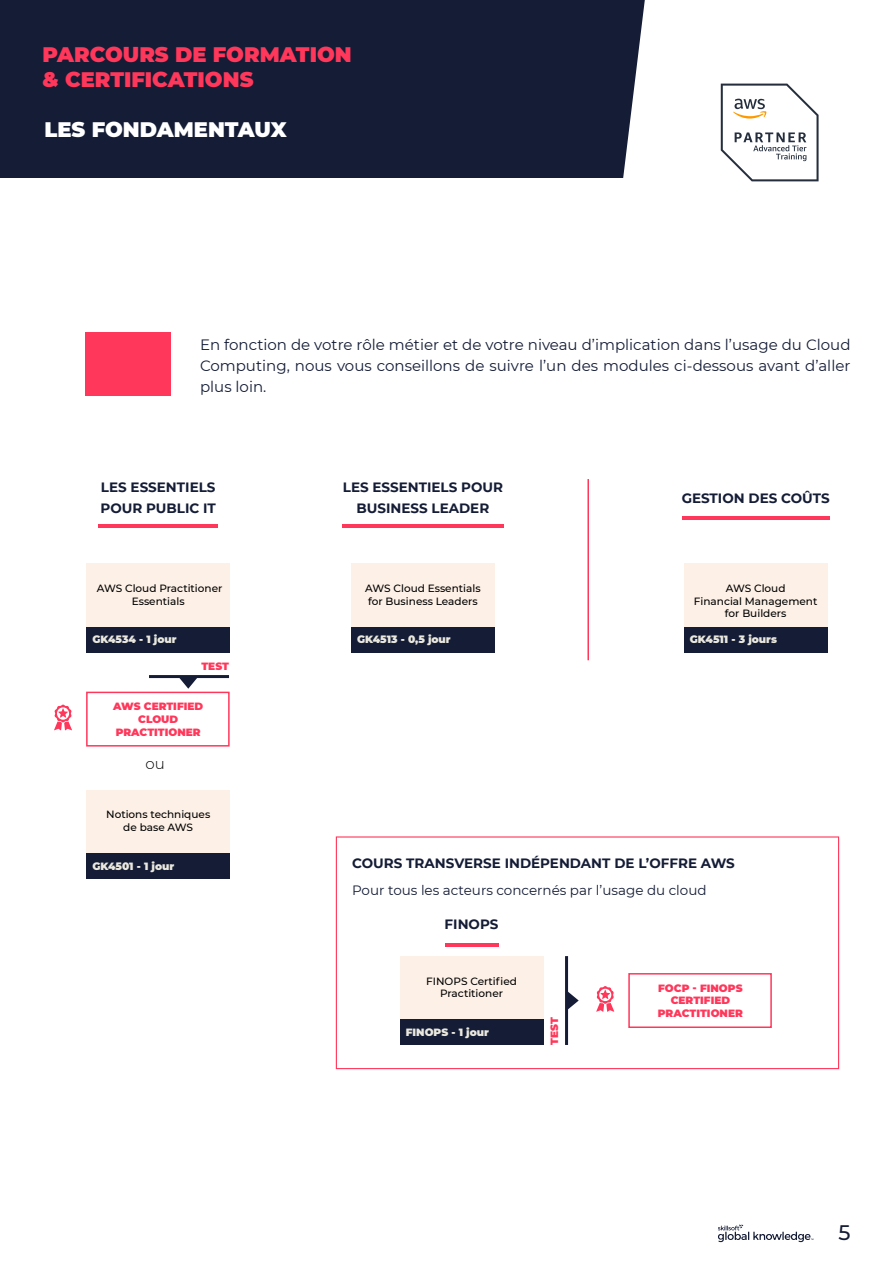
<style>
.page{position:relative;width:893px;height:1263px;background:#fff}
.page>*{position:absolute;margin:0;border:0;box-sizing:border-box;transform-origin:0 0}
.t1{font:900 21px/25.2px "Montserrat";color:#ff375a}
.t2{font:900 21px "Montserrat";color:#fff}
.t3{font:500 21px "Montserrat";color:#141c36}
.t4{font:15px/21px "Montserrat";color:#141c36;text-align:justify}
.t5{font:300 15px "Montserrat";color:#000}
.t6{font:700 13.5px/21px "Montserrat";color:#141c36}
.t7{font:13.5px "Montserrat";color:#141c36}
.t8{font:500 10.5px/12.6px "Montserrat";color:#000;text-align:center}
.t9{font:900 10.5px/12.6px "Montserrat";color:#ff375a;text-align:center}
.t10{font:900 10.5px "Montserrat";color:#eae8de}
</style>
<div class="page">
<svg style="left:718px;top:1224px;width:95px;height:18px"></svg>
<div style="left:0;top:0;width:645px;height:178px;background:#141c36"></div>
<div style="left:85px;top:332px;width:85px;height:64px;background:#ff375a"></div>
<svg style="left:721px;top:84px;width:98px;height:97px"></svg>
<div style="left:86px;top:563px;width:144px;height:64px;background:#fdf0e6"></div>
<div style="left:86px;top:627px;width:144px;height:25px;background:#141c36"></div>
<hr style="left:99px;top:524px;width:119px;height:4px;background:#ff375a">
<div style="left:86px;top:692px;width:144px;height:54px;border:2px solid #ff375a"></div>
<svg style="left:54px;top:704px;width:18px;height:26px"></svg>
<hr style="left:149px;top:675px;width:80px;height:3px;background:#141c36">
<svg style="left:178px;top:678px;width:20px;height:11px"></svg>
<div style="left:86px;top:790px;width:144px;height:63px;background:#fdf0e6"></div>
<div style="left:86px;top:853px;width:144px;height:25px;background:#141c36"></div>
<div style="left:336px;top:836px;width:503px;height:233px;border:1px solid #ff375a"></div>
<div style="left:400px;top:956px;width:143px;height:64px;background:#fdf0e6"></div>
<div style="left:400px;top:1020px;width:143px;height:25px;background:#141c36"></div>
<svg style="left:445px;top:943px;width:53px;height:3px"></svg>
<div style="left:628px;top:973px;width:144px;height:55px;border:2px solid #ff375a"></div>
<svg style="left:596px;top:986px;width:18px;height:26px"></svg>
<hr style="left:565px;top:956px;width:3px;height:89px;background:#141c36">
<svg style="left:568px;top:990px;width:11px;height:20px"></svg>
<div style="left:684px;top:563px;width:143px;height:64px;background:#fdf0e6"></div>
<div style="left:684px;top:627px;width:143px;height:25px;background:#141c36"></div>
<hr style="left:682px;top:516px;width:148px;height:4px;background:#ff375a">
<div style="left:351px;top:563px;width:144px;height:64px;background:#fdf0e6"></div>
<div style="left:351px;top:627px;width:144px;height:25px;background:#141c36"></div>
<hr style="left:342px;top:524px;width:162px;height:4px;background:#ff375a">
<hr style="left:587px;top:479px;width:2px;height:181px;background:#ff375a">
<h1 class="t1" style="left:43px;top:41px;width:311px">PARCOURS DE FORMATION &amp; CERTIFICATIONS</h1>
<h1 class="t2" style="left:44px;top:114px;width:244px">LES FONDAMENTAUX</h1>
<h2 class="t4" style="left:200px;top:334px;width:652px">En fonction de votre rôle métier et de votre niveau d’implication dans l’usage du Cloud Computing, nous vous conseillons de suivre l’un des modules ci-dessous avant d’aller plus loin.</h2>
<p class="t6" style="left:101px;top:476px;width:117px">LES ESSENTIELS<br>POUR PUBLIC IT</p>
<p class="t8" style="left:97px;top:582px;width:127px">AWS Cloud Practitioner<br>Essentials</p>
<p class="t10" style="left:92px;top:632px;width:86px">GK4534 - 1 jour</p>
<p class="t9" style="left:201px;top:660px;width:29px">TEST</p>
<p class="t9" style="left:113px;top:700px;width:91px">AWS CERTIFIED<br>CLOUD<br>PRACTITIONER</p>
<h2 class="t5" style="left:145px;top:754px;width:21px">ou</h2>
<p class="t8" style="left:106px;top:808px;width:106px">Notions techniques de base AWS</p>
<p class="t10" style="left:92px;top:858px;width:83px">GK4501 - 1 jour</p>
<p class="t6" style="left:343px;top:476px;width:162px;text-align:center">LES ESSENTIELS POUR<br>BUSINESS LEADER</p>
<p class="t8" style="left:365px;top:582px;width:117px;text-align:left">AWS Cloud Essentials for Business Leaders</p>
<p class="t10" style="left:357px;top:632px;width:95px">GK4513 - 0,5 jour</p>
<p class="t6" style="left:682px;top:487px;width:149px">GESTION DES COÛTS</p>
<p class="t8" style="left:694px;top:582px;width:125px">AWS Cloud<br>Financial Management for Builders</p>
<p class="t10" style="left:690px;top:632px;width:89px">GK4511 - 3 jours</p>
<p class="t6" style="left:352px;top:852px;width:384px">COURS TRANSVERSE INDÉPENDANT DE L’OFFRE AWS</p>
<p class="t7" style="left:352px;top:880px;width:356px">Pour tous les acteurs concernés par l’usage du cloud</p>
<p class="t6" style="left:445px;top:913px;width:55px">FINOPS</p>
<p class="t8" style="left:426px;top:974px;width:92px">FINOPS Certified<br>Practitioner</p>
<p class="t10" style="left:406px;top:1024px;width:85px">FINOPS - 1 jour</p>
<p class="t9" style="left:547px;top:1045px;width:29px;rotate:-90deg">TEST</p>
<p class="t9" style="left:658px;top:981px;width:86px">FOCP - FINOPS<br>CERTIFIED<br>PRACTITIONER</p>
<h1 class="t3" style="left:838px;top:1217px;width:14px">5</h1>
</div>
